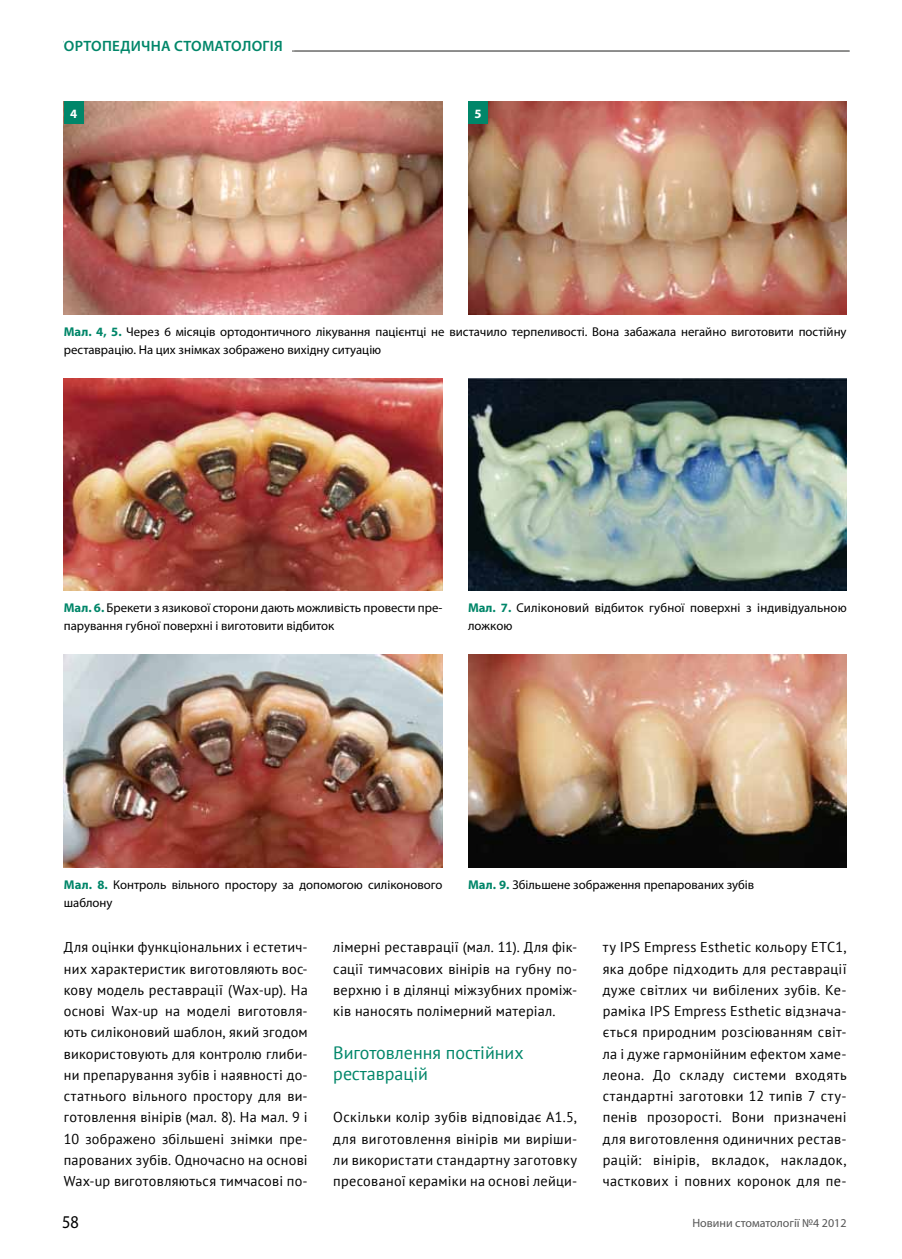
<style>
.page{position:relative;width:902px;height:1259px;background:#fff}
.page>*{position:absolute;margin:0;border:0;box-sizing:border-box;transform-origin:0 0}
.t1{font:18px/21.3px "PT Sans";color:#008669}
.t2{font:18px "Myriad Pro";color:#000;scale:.9 1}
.t3{font:600 15px "Myriad Pro";letter-spacing:.02em;color:#008669}
.t4{font:14.25px/21.3px "PT Sans";letter-spacing:.02em;color:#000;text-align:justify}
.t5{font:12.75px/18px "Myriad Pro";color:#000}
.t6{font:700 12.75px "Myriad Pro";color:#fff}
.t7{font:12px "Myriad Pro";color:#565656}
.s1{font-weight:700;color:#008669}
</style>
<div class="page">
<hr style="left:151px;top:50px;width:698px;height:2px;background:#878786">
<div style="left:64px;top:40px;width:227px;height:20px;background:#fff"></div>
<img style="left:64px;top:102px;width:378px;height:212px">
<img style="left:468px;top:102px;width:378px;height:212px">
<div style="left:64px;top:102px;width:20px;height:22px;background:#008669"></div>
<div style="left:468px;top:102px;width:20px;height:22px;background:#008669"></div>
<img style="left:64px;top:378px;width:378px;height:213px">
<img style="left:468px;top:378px;width:378px;height:213px">
<img style="left:64px;top:654px;width:378px;height:213px">
<img style="left:468px;top:654px;width:378px;height:213px">
<p class="t3" style="left:64px;top:38px;width:222px">Терапевтична стоматологія</p>
<p class="t3" style="left:64px;top:38px;width:220px">ОРТОпедична стоматологія</p>
<p class="t6" style="left:70px;top:105px;width:9px">4</p>
<p class="t6" style="left:474px;top:105px;width:9px">5</p>
<p class="t5" style="left:64px;top:322px;width:784px"><span class="s1">Мал. 4, 5.</span> Через 6 місяців ортодонтичного лікування пацієнтці не вистачило терпеливості. Вона забажала негайно виготовити постійну реставрацію. На цих знімках зображено вихідну ситуацію</p>
<p class="t5" style="left:64px;top:598px;width:380px"><span class="s1">Мал. 6.</span> Брекети з язикової сторони дають можливість провести пре&shy;парування губної поверхні і виготовити відбиток</p>
<p class="t5" style="left:468px;top:598px;width:380px"><span class="s1">Мал. 7.</span> Силіконовий відбиток губної поверхні з індивідуальною ложкою</p>
<p class="t5" style="left:64px;top:875px;width:380px"><span class="s1">Мал. 8.</span> Контроль вільного простору за допомогою силіконового шаблону</p>
<p class="t5" style="left:468px;top:875px;width:288px"><span class="s1">Мал. 9.</span> Збільшене зображення препарованих зубів</p>
<p class="t4" style="left:64px;top:936px;width:245px">Для оцінки функціональних і естетич&shy;них характеристик виготовляють вос&shy;кову модель реставрації (Wax-up). На основі Wax-up на моделі виготовля&shy;ють силіконовий шаблон, який згодом використовують для контролю глиби&shy;ни препарування зубів і наявності до&shy;статнього вільного простору для ви&shy;готовлення вінірів (мал. 8). На мал. 9 і 10 зображено збільшені знімки пре&shy;парованих зубів. Одночасно на основі Wax-up виготовляються тимчасові по-</p>
<p class="t4" style="left:333px;top:936px;width:245px">лімерні реставрації (мал. 11). Для фік&shy;сації тимчасових вінірів на губну по&shy;верхню і в ділянці міжзубних проміж&shy;ків наносять полімерний матеріал.</p>
<p class="t1" style="left:333px;top:1041px;width:192px">Виготовлення постійних реставрацій</p>
<p class="t4" style="left:333px;top:1106px;width:245px">Оскільки колір зубів відповідає А1.5, для виготовлення вінірів ми виріши&shy;ли використати стандартну заготовку пресованої кераміки на основі лейци-</p>
<p class="t4" style="left:602px;top:936px;width:245px">ту IPS Empress Esthetic кольору ETC1, яка добре підходить для реставрації дуже світлих чи вибілених зубів. Ке&shy;раміка IPS Empress Esthetic відзнача&shy;ється природним розсіюванням світ&shy;ла і дуже гармонійним ефектом хаме&shy;леона. До складу системи входять стандартні заготовки 12 типів 7 сту&shy;пенів прозорості. Вони призначені для виготовлення одиничних рестав&shy;рацій: вінірів, вкладок, накладок, часткових і повних коронок для пе-</p>
<p class="t2" style="left:62px;top:1211px;width:20px">58</p>
<p class="t7" style="left:692px;top:1215px;width:156px">Новини стоматології №4 2012</p>
</div>
